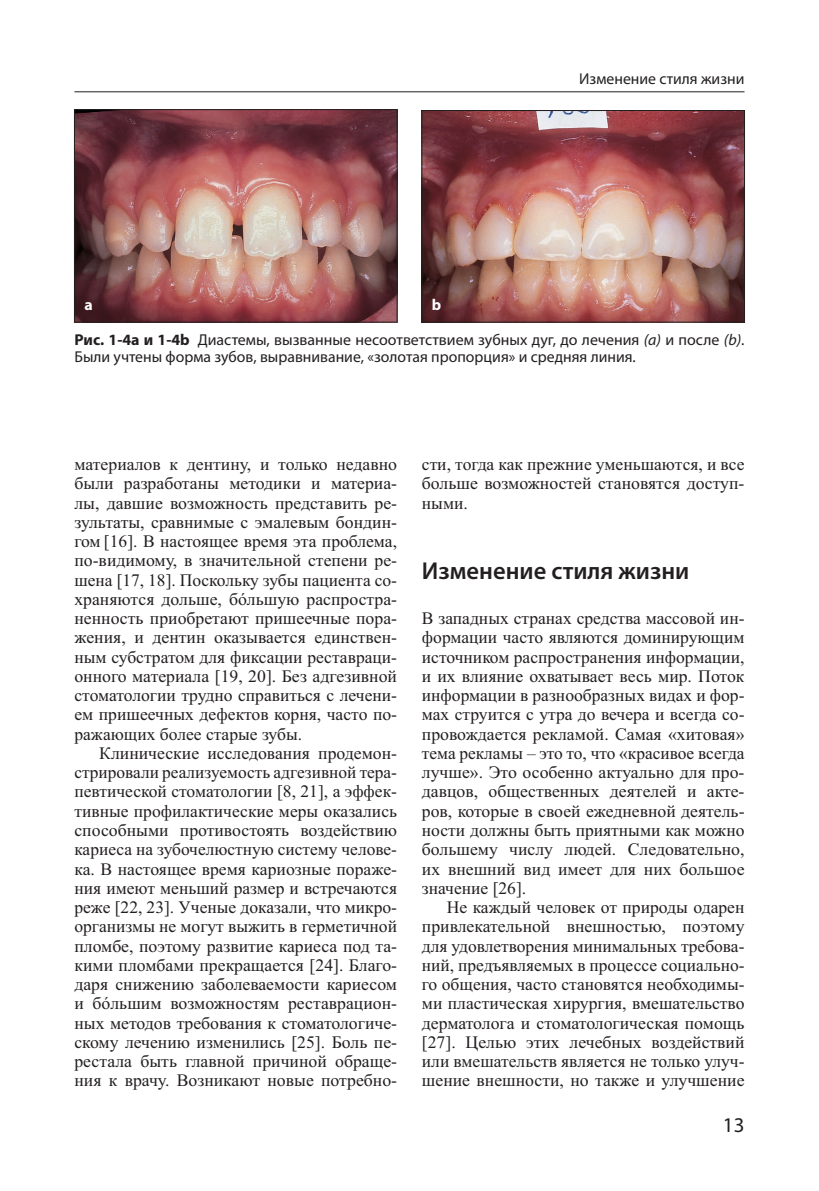
<style>
.page{position:relative;width:819px;height:1191px;background:#fff}
.page>*{position:absolute;margin:0;border:0;box-sizing:border-box;transform-origin:0 0}
.t1{font:600 24.5px "Myriad Pro";color:#231f20}
.t2{font:21px "Myriad Pro";color:#231f20}
.t3{font:17.5px/19.2px "Times New Roman";color:#231f20;text-align:justify}
.t4{font:15.75px/16.6px "Myriad Pro";color:#231f20}
.t5{font:700 15.75px "Myriad Pro";color:#fff}
.s1{font-weight:700}
.s2{font-style:italic}
</style>
<div class="page">
<hr style="left:74px;top:91px;width:670px;height:1px;background:#231f20">
<img style="left:76px;top:111px;width:319px;height:209px">
<div style="left:74px;top:109px;width:323px;height:213px;border:1px solid #231f20"></div>
<img style="left:423px;top:112px;width:320px;height:208px">
<div style="left:421px;top:110px;width:324px;height:212px;border:1px solid #231f20"></div>
<p class="t5" style="left:84px;top:298px;width:10px">a</p>
<p class="t5" style="left:432px;top:298px;width:11px">b</p>
<p class="t4" style="left:579px;top:72px;width:167px">Изменение стиля жизни</p>
<p class="t4" style="left:74px;top:332px;width:671px"><span class="s1">Рис. 1-4а и 1-4b</span> Диастемы, вызванные несоответствием зубных дуг, до лечения <span class="s2">(а)</span> и после <span class="s2">(b)</span>.<br>Были учтены форма зубов, выравнивание, «золотая пропорция» и средняя линия.</p>
<p class="t3" style="left:74px;top:456px;width:324px">материалов к дентину, и только недавно были разработаны методики и материа&shy;лы, давшие возможность представить ре&shy;зультаты, сравнимые с эмалевым бондин&shy;гом [16]. В настоящее время эта проблема, по-видимому, в значительной степени ре&shy;шена [17, 18]. Поскольку зубы пациента со&shy;храняются дольше, бόльшую распростра&shy;ненность приобретают пришеечные пора&shy;жения, и дентин оказывается единствен&shy;ным субстратом для фиксации реставраци&shy;онного материала [19, 20]. Без адгезивной стоматологии трудно справиться с лечени&shy;ем пришеечных дефектов корня, часто по&shy;ражающих более старые зубы.</p>
<p class="t3" style="left:74px;top:745px;width:324px;text-indent:25px">Клинические исследования продемон&shy;стрировали реализуемость адгезивной тера&shy;певтической стоматологии [8, 21], а эффек&shy;тивные профилактические меры оказались способными противостоять воздействию кариеса на зубочелюстную систему челове&shy;ка. В настоящее время кариозные пораже&shy;ния имеют меньший размер и встречаются реже [22, 23]. Ученые доказали, что микро&shy;организмы не могут выжить в герметичной пломбе, поэтому развитие кариеса под та&shy;кими пломбами прекращается [24]. Благо&shy;даря снижению заболеваемости кариесом и бόльшим возможностям реставрацион&shy;ных методов требования к стоматологиче&shy;скому лечению изменились [25]. Боль пе&shy;рестала быть главной причиной обраще&shy;ния к врачу. Возникают новые потребно-</p>
<p class="t3" style="left:422px;top:456px;width:324px">сти, тогда как прежние уменьшаются, и все больше возможностей становятся доступ&shy;ными.</p>
<h1 class="t1" style="left:422px;top:556px;width:269px">Изменение стиля жизни</h1>
<p class="t3" style="left:422px;top:610px;width:324px">В западных странах средства массовой ин&shy;формации часто являются доминирующим источником распространения информации, и их влияние охватывает весь мир. Поток информации в разнообразных видах и фор&shy;мах струится с утра до вечера и всегда со&shy;провождается рекламой. Самая «хитовая» тема рекламы – это то, что «красивое всегда лучше». Это особенно актуально для про&shy;давцов, общественных деятелей и акте&shy;ров, которые в своей ежедневной деятель&shy;ности должны быть приятными как можно большему числу людей. Следовательно, их внешний вид имеет для них большое значение [26].</p>
<p class="t3" style="left:422px;top:899px;width:324px;text-indent:25px">Не каждый человек от природы одарен привлекательной внешностью, поэтому для удовлетворения минимальных требова&shy;ний, предъявляемых в процессе социально&shy;го общения, часто становятся необходимы&shy;ми пластическая хирургия, вмешательство дерматолога и стоматологическая помощь [27]. Целью этих лечебных воздействий или вмешательств является не только улуч&shy;шение внешности, но также и улучшение</p>
<p class="t2" style="left:723px;top:1117px;width:23px">13</p>
</div>
